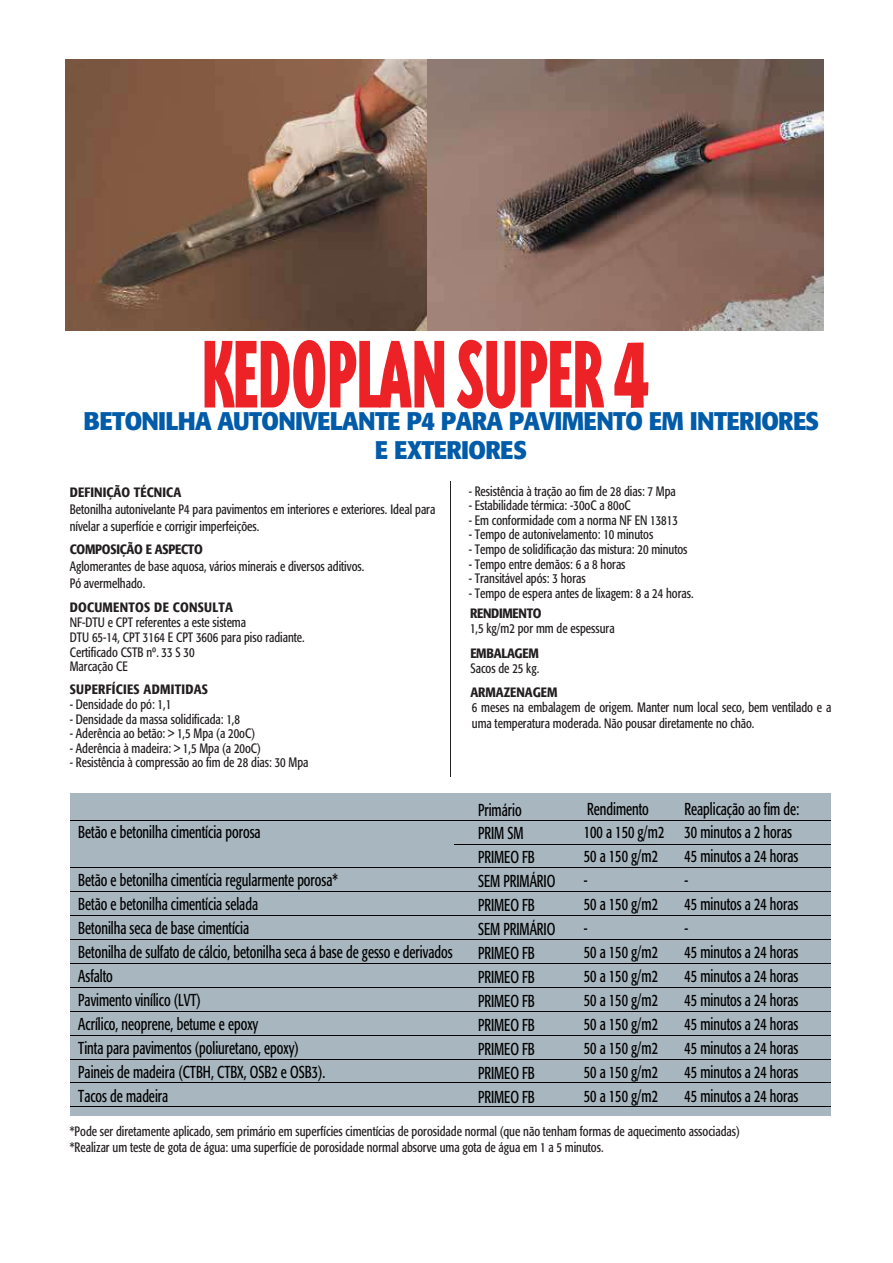
<style>
.page{position:relative;width:893px;height:1263px;background:#fff}
.page>*{position:absolute;margin:0;border:0;box-sizing:border-box;transform-origin:0 0}
.t1{font:900 111px "Triplex Cond";letter-spacing:-.01em;color:#ec2227;scale:.82 1}
.t2{font:700 25.2px/28.8px "Formata";letter-spacing:-.025em;color:#005ba8;text-align:center;scale:.95 1}
.t3{font:condensed 17.1px/24px "Formata";color:#000;scale:.81 1}
.t4{font:condensed 13.5px/16.5px "Formata";color:#231f20;scale:.9 1}
.t5{font:500 condensed 13.5px "Formata";letter-spacing:.01em;color:#231f20}
.t6{font:500 condensed 13.5px "Formata";letter-spacing:-.02em;color:#231f20}
.s1{font-family:"Formata";font-weight:700;font-size:95.1px}
</style>
<div class="page">
<hr style="left:450px;top:482px;width:1px;height:295px;background:#231f20">
<div style="left:70px;top:793px;width:761px;height:323px;background:#a8b6bf"></div>
<hr style="left:70px;top:820px;width:761px;height:1px;background:#000">
<hr style="left:454px;top:844px;width:377px;height:1px;background:#000">
<hr style="left:70px;top:867px;width:761px;height:1px;background:#000">
<hr style="left:70px;top:891px;width:761px;height:1px;background:#000">
<hr style="left:70px;top:915px;width:761px;height:1px;background:#000">
<hr style="left:70px;top:939px;width:761px;height:1px;background:#000">
<hr style="left:70px;top:963px;width:761px;height:1px;background:#000">
<hr style="left:70px;top:987px;width:761px;height:1px;background:#000">
<hr style="left:70px;top:1011px;width:761px;height:1px;background:#000">
<hr style="left:70px;top:1035px;width:761px;height:1px;background:#000">
<hr style="left:70px;top:1059px;width:761px;height:1px;background:#000">
<hr style="left:70px;top:1082px;width:761px;height:1px;background:#000">
<hr style="left:70px;top:1106px;width:761px;height:1px;background:#000">
<img style="left:65px;top:59px;width:362px;height:271px">
<img style="left:427px;top:59px;width:397px;height:271px">
<h1 class="t1" style="left:201px;top:321px;width:549px">KEDOPLANSUPER<span class="s1">4</span></h1>
<h2 class="t2" style="left:84px;top:407px;width:776px">BETONILHA AUTONIVELANTE P4 PARA PAVIMENTO EM INTERIORES<br>E EXTERIORES</h2>
<p class="t5" style="left:70px;top:484px;width:113px">DEFINIÇÃO TÉCNICA</p>
<p class="t4" style="left:469px;top:483px;width:232px">- Resistência à tração ao fim de 28 dias: 7 Mpa</p>
<p class="t4" style="left:469px;top:497px;width:182px">- Estabilidade térmica: -30oC a 80oC</p>
<p class="t4" style="left:469px;top:512px;width:234px">- Em conformidade com a norma NF EN 13813</p>
<p class="t4" style="left:469px;top:527px;width:207px">- Tempo de autonivelamento: 10 minutos</p>
<p class="t4" style="left:469px;top:541px;width:245px">- Tempo de solidificação das mistura: 20 minutos</p>
<p class="t4" style="left:469px;top:556px;width:176px">- Tempo entre demãos: 6 a 8 horas</p>
<p class="t4" style="left:469px;top:570px;width:132px">- Transitável após: 3 horas</p>
<p class="t4" style="left:469px;top:585px;width:251px">- Tempo de espera antes de lixagem: 8 a 24 horas.</p>
<p class="t4" style="left:70px;top:501px;width:408px">Betonilha autonivelante P4 para pavimentos em interiores e exteriores. Ideal para nívelar a superfície e corrigir imperfeições.</p>
<p class="t6" style="left:70px;top:541px;width:135px">COMPOSIÇÃO E ASPECTO</p>
<p class="t4" style="left:70px;top:558px;width:329px">Aglomerantes de base aquosa, vários minerais e diversos aditivos.<br>Pó avermelhado.</p>
<p class="t5" style="left:70px;top:599px;width:165px">DOCUMENTOS DE CONSULTA</p>
<p class="t4" style="left:70px;top:615px;width:263px;line-height:14.5px">NF-DTU e CPT referentes a este sistema<br>DTU 65-14, CPT 3164 E CPT 3606 para piso radiante.<br>Certificado CSTB nº. 33 S 30<br>Marcação CE</p>
<p class="t5" style="left:70px;top:681px;width:140px">SUPERFÍCIES ADMITIDAS</p>
<p class="t4" style="left:70px;top:696px;width:114px">- Densidade do pó: 1,1</p>
<p class="t4" style="left:70px;top:711px;width:191px">- Densidade da massa solidificada: 1,8</p>
<p class="t4" style="left:70px;top:725px;width:208px">- Aderência ao betão: &gt; 1,5 Mpa (a 20oC)</p>
<p class="t4" style="left:70px;top:740px;width:214px">- Aderência à madeira: &gt; 1,5 Mpa (a 20oC)</p>
<p class="t4" style="left:70px;top:754px;width:267px">- Resistência à compressão ao fim de 28 dias: 30 Mpa</p>
<p class="t3" style="left:78px;top:820px;width:227px">Betão e betonilha cimentícia porosa</p>
<p class="t3" style="left:78px;top:868px;width:464px">Betão e betonilha cimentícia regularmente porosa*<br>Betão e betonilha cimentícia selada<br>Betonilha seca de base cimentícia<br>Betonilha de sulfato de cálcio, betonilha seca á base de gesso e derivados Asfalto<br>Pavimento vinílico (LVT)<br>Acrílico, neoprene, betume e epoxy<br>Tinta para pavimentos (poliuretano, epoxy)<br>Paineis de madeira (CTBH, CTBX, OSB2 e OSB3).<br>Tacos de madeira</p>
<p class="t6" style="left:470px;top:605px;width:73px">RENDIMENTO</p>
<p class="t4" style="left:470px;top:620px;width:162px">1,5 kg/m2 por mm de espessura</p>
<p class="t6" style="left:470px;top:645px;width:70px">EMBALAGEM</p>
<p class="t4" style="left:470px;top:660px;width:78px">Sacos de 25 kg.</p>
<p class="t5" style="left:470px;top:684px;width:89px">ARMAZENAGEM</p>
<p class="t4" style="left:472px;top:699px;width:401px">6 meses na embalagem de origem. Manter num local seco, bem ventilado e a uma temperatura moderada. Não pousar diretamente no chão.</p>
<p class="t3" style="left:478px;top:798px;width:55px">Primário</p>
<p class="t3" style="left:587px;top:797px;width:78px">Rendimento</p>
<p class="t3" style="left:685px;top:797px;width:143px">Reaplicação ao fim de:</p>
<p class="t3" style="left:478px;top:821px;width:97px">PRIM SM<br>PRIMEO FB<br>SEM PRIMÁRIO<br>PRIMEO FB<br>SEM PRIMÁRIO<br>PRIMEO FB<br>PRIMEO FB<br>PRIMEO FB<br>PRIMEO FB<br>PRIMEO FB<br>PRIMEO FB<br>PRIMEO FB</p>
<p class="t3" style="left:584px;top:820px;width:101px">100 a 150 g/m2<br>50 a 150 g/m2 -<br>50 a 150 g/m2 -<br>50 a 150 g/m2<br>50 a 150 g/m2<br>50 a 150 g/m2<br>50 a 150 g/m2<br>50 a 150 g/m2<br>50 a 150 g/m2<br>50 a 150 g/m2</p>
<p class="t3" style="left:685px;top:820px;width:142px">30 minutos a 2 horas<br>45 minutos a 24 horas -<br>45 minutos a 24 horas -<br>45 minutos a 24 horas<br>45 minutos a 24 horas<br>45 minutos a 24 horas<br>45 minutos a 24 horas<br>45 minutos a 24 horas<br>45 minutos a 24 horas<br>45 minutos a 24 horas</p>
<p class="t4" style="left:70px;top:1123px;width:746px">*Pode ser diretamente aplicado, sem primário em superfícies cimentícias de porosidade normal (que não tenham formas de aquecimento associadas) *Realizar um teste de gota de água: uma superfície de porosidade normal absorve uma gota de água em 1 a 5 minutos.</p>
</div>
